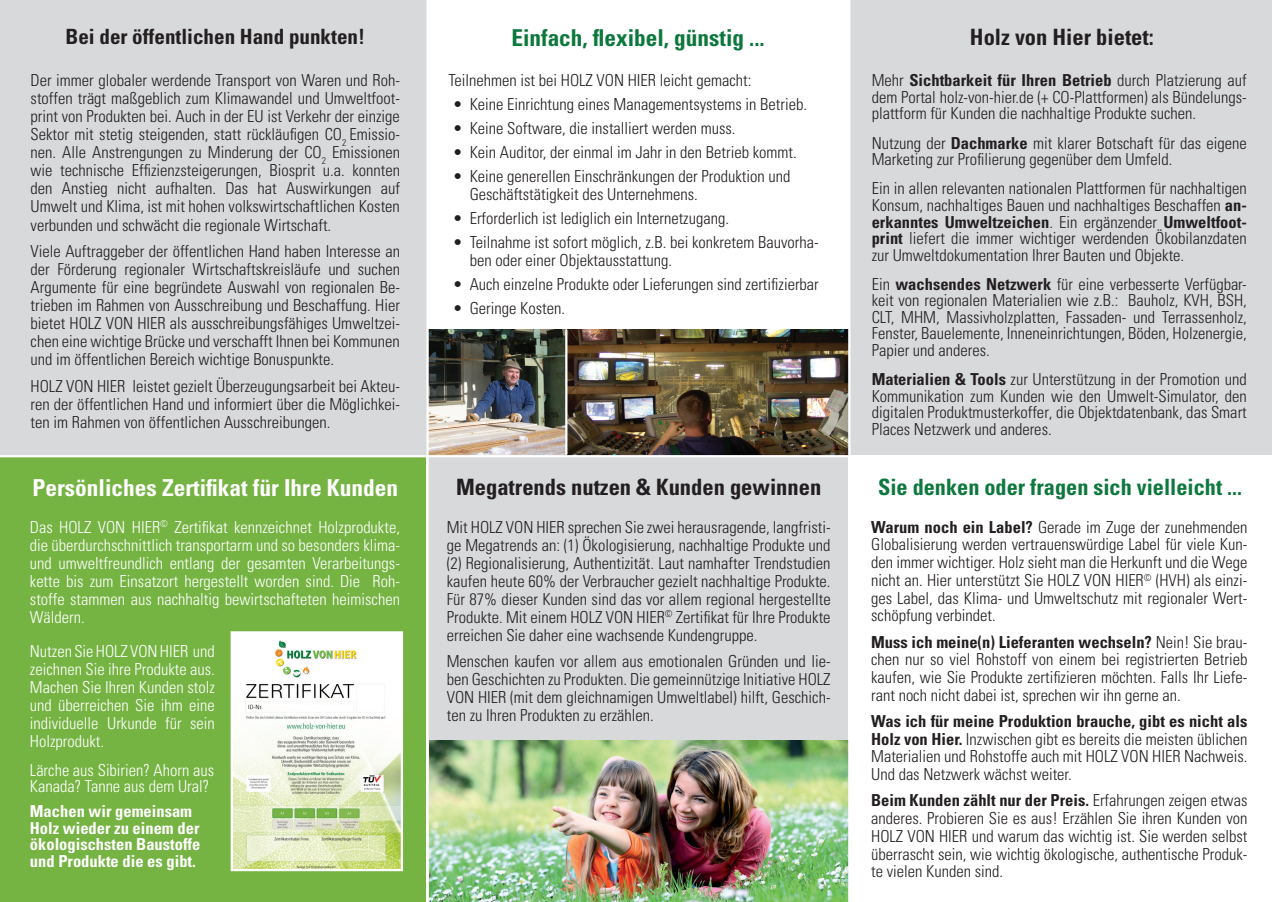
<style>
.page{position:relative;width:1272px;height:902px;background:#fff}
.page>*{position:absolute;margin:0;border:0;box-sizing:border-box;transform-origin:0 0}
.t1{font:700 condensed 23.4px "Univers LT Std";color:#fff}
.t2{font:700 condensed 23.25px "Univers LT Std";color:#0d783d}
.t3{font:700 condensed 22.5px "Univers LT Std";color:#231f20}
.t4{font:700 condensed 22.5px "Univers LT Std";color:#0d783d}
.t5{font:700 condensed 21px "Univers LT Std";color:#231f20}
.t6{font:300 condensed 16.5px/18px "Univers LT Std";color:#231f20;text-align:justify}
.t7{font:300 condensed 16.5px/18px "Univers LT Std";color:#fff;text-align:justify}
.t8{font:700 condensed 16.5px/16.5px "Univers LT Std";color:#fff}
.s1{font-weight:700}
</style>
<div class="page">
<div style="left:849px;top:0;width:422px;height:454px;background:#d8d9db"></div>
<div style="left:0;top:0;width:426px;height:455px;background:#d8d9db"></div>
<div style="left:427px;top:457px;width:421px;height:440px;background:#d8d9db"></div>
<div style="left:0;top:457px;width:425px;height:444px;background:#75b342"></div>
<img style="left:234px;top:634px;width:166px;height:234px">
<div style="left:231px;top:631px;width:172px;height:240px;border:2px solid #fff"></div>
<img style="left:428px;top:329px;width:420px;height:126px">
<hr style="left:565px;top:330px;width:2px;height:124px;background:#fff">
<hr style="left:426px;top:0;width:2px;height:901px;background:#fff">
<img style="left:429px;top:740px;width:419px;height:161px">
<hr style="left:848px;top:0;width:2px;height:901px;background:#fff">
<p class="t5" style="left:66px;top:24px;width:301px">Bei der öffentlichen Hand punkten!</p>
<p class="t6" style="left:31px;top:72px;width:371px">Der immer globaler werdende Transport von Waren und Roh&shy;stoffen trägt maßgeblich zum Klimawandel und Umweltfoot&shy;print von Produkten bei. Auch in der EU ist Verkehr der einzige Sektor mit stetig steigenden, statt rückläufigen CO<sub>2</sub> Emissio&shy;nen. Alle Anstrengungen zu Minderung der CO<sub>2</sub> Emissionen wie technische Effizienzsteigerungen, Biosprit u.a. konnten den Anstieg nicht aufhalten. Das hat Auswirkungen auf Umwelt und Klima, ist mit hohen volkswirtschaftlichen Kosten verbunden und schwächt die regionale Wirtschaft.</p>
<p class="t6" style="left:31px;top:242px;width:371px">Viele Auftraggeber der öffentlichen Hand haben Interesse an der Förderung regionaler Wirtschaftskreisläufe und suchen Argumente für eine begründete Auswahl von regionalen Be&shy;trieben im Rahmen von Ausschreibung und Beschaffung. Hier bietet HOLZ VON HIER als ausschreibungsfähiges Umweltzei&shy;chen eine wichtige Brücke und verschafft Ihnen bei Kommunen und im öffentlichen Bereich wichtige Bonuspunkte.</p>
<p class="t6" style="left:31px;top:377px;width:371px">HOLZ VON HIER leistet gezielt Überzeugungsarbeit bei Akteu&shy;ren der öffentlichen Hand und informiert über die Möglichkei&shy;ten im Rahmen von öffentlichen Ausschreibungen.</p>
<h1 class="t1" style="left:32px;top:473px;width:367px">Persönliches Zertifikat für Ihre Kunden</h1>
<p class="t7" style="left:30px;top:517px;width:371px">Das HOLZ VON HIER<sup>©</sup> Zertifikat kennzeichnet Holzprodukte, die überdurchschnittlich transportarm und so besonders klima&shy;und umweltfreundlich entlang der gesamten Verarbeitungs&shy;kette bis zum Einsatzort hergestellt worden sind. Die Roh&shy;stoffe stammen aus nachhaltig bewirtschafteten heimischen Wäldern.</p>
<p class="t7" style="left:30px;top:642px;width:186px">Nutzen Sie HOLZ VON HIER und zeichnen Sie ihre Produkte aus.<br>Machen Sie Ihren Kunden stolz und überreichen Sie ihm eine individuelle Urkunde für sein Holzprodukt.</p>
<p class="t7" style="left:30px;top:761px;width:186px;line-height:16.5px">Lärche aus Sibirien? Ahorn aus<br>Kanada? Tanne aus dem Ural?</p>
<p class="t8" style="left:30px;top:802px;width:172px">Machen wir gemeinsam<br>Holz wieder zu einem der ökologischsten Baustoffe und Produkte die es gibt.</p>
<h2 class="t2" style="left:511px;top:23px;width:255px">Einfach, flexibel, günstig ...</h2>
<p class="t6" style="left:448px;top:72px;width:304px">Teilnehmen ist bei HOLZ VON HIER leicht gemacht:</p>
<p class="t6" style="left:452px;top:96px;width:356px">• Keine Einrichtung eines Managementsystems in Betrieb.</p>
<p class="t6" style="left:452px;top:119px;width:284px">• Keine Software, die installiert werden muss.</p>
<p class="t6" style="left:452px;top:143px;width:345px">• Kein Auditor, der einmal im Jahr in den Betrieb kommt.</p>
<p class="t6" style="left:469px;top:167px;width:322px;text-indent:-17px">• Keine generellen Einschränkungen der Produktion und<br>Geschäftstätigkeit des Unternehmens.</p>
<p class="t6" style="left:452px;top:209px;width:278px">• Erforderlich ist lediglich ein Internetzugang.</p>
<p class="t6" style="left:469px;top:233px;width:350px;text-indent:-17px">• Teilnahme ist sofort möglich, z.B. bei konkretem Bauvorha&shy;ben oder einer Objektausstattung.</p>
<p class="t6" style="left:452px;top:275px;width:368px">• Auch einzelne Produkte oder Lieferungen sind zertifizierbar</p>
<p class="t6" style="left:452px;top:299px;width:114px">• Geringe Kosten.</p>
<h3 class="t3" style="left:969px;top:23px;width:185px">Holz von Hier bietet:</h3>
<p class="t6" style="left:871px;top:72px;width:376px;line-height:16.5px">Mehr <span class="s1">Sichtbarkeit für Ihren Betrieb</span> durch Platzierung auf dem Portal holz-von-hier.de (+ CO-Plattformen) als Bündelungs&shy;plattform für Kunden die nachhaltige Produkte suchen.</p>
<p class="t6" style="left:871px;top:135px;width:376px;line-height:16.5px">Nutzung der <span class="s1">Dachmarke</span> mit klarer Botschaft für das eigene<br>Marketing zur Profilierung gegenüber dem Umfeld.</p>
<p class="t6" style="left:871px;top:180px;width:377px;line-height:16.5px">Ein in allen relevanten nationalen Plattformen für nachhaltigen Konsum, nachhaltiges Bauen und nachhaltiges Beschaffen <span class="s1">an&shy;erkanntes Umweltzeichen</span>. Ein ergänzender <span class="s1">Umweltfoot&shy;print</span> liefert die immer wichtiger werdenden Ökobilanzdaten zur Umweltdokumentation Ihrer Bauten und Objekte.</p>
<p class="t6" style="left:871px;top:276px;width:377px;line-height:16.5px">Ein <span class="s1">wachsendes Netzwerk</span> für eine verbesserte Verfügbar&shy;keit von regionalen Materialien wie z.B.: Bauholz, KVH, BSH, CLT, MHM, Massivholzplatten, Fassaden- und Terrassenholz, Fenster, Bauelemente, Inneneinrichtungen, Böden, Holzenergie, Papier und anderes.</p>
<p class="t6" style="left:871px;top:371px;width:376px;line-height:16.5px"><span class="s1">Materialien &amp; Tools</span> zur Unterstützung in der Promotion und Kommunikation zum Kunden wie den Umwelt-Simulator, den digitalen Produktmusterkoffer, die Objektdatenbank, das Smart Places Netzwerk und anderes.</p>
<h3 class="t3" style="left:456px;top:473px;width:366px">Megatrends nutzen &amp; Kunden gewinnen</h3>
<h3 class="t4" style="left:878px;top:473px;width:365px">Sie denken oder fragen sich vielleicht ...</h3>
<p class="t6" style="left:447px;top:517px;width:385px">Mit HOLZ VON HIER sprechen Sie zwei herausragende, langfristi&shy;ge Megatrends an: (1) Ökologisierung, nachhaltige Produkte und (2) Regionalisierung, Authentizität. Laut namhafter Trendstudien kaufen heute 60% der Verbraucher gezielt nachhaltige Produkte.<br>Für 87% dieser Kunden sind das vor allem regional hergestellte Produkte. Mit einem HOLZ VON HIER<sup>©</sup> Zertifikat für Ihre Produkte erreichen Sie daher eine wachsende Kundengruppe.</p>
<p class="t6" style="left:447px;top:652px;width:385px">Menschen kaufen vor allem aus emotionalen Gründen und lie&shy;ben Geschichten zu Produkten. Die gemeinnützige Initiative HOLZ VON HIER (mit dem gleichnamigen Umweltlabel) hilft, Geschich&shy;ten zu Ihren Produkten zu erzählen.</p>
<p class="t6" style="left:871px;top:518px;width:378px"><span class="s1">Warum noch ein Label?</span> Gerade im Zuge der zunehmenden Globalisierung werden vertrauenswürdige Label für viele Kun&shy;den immer wichtiger. Holz sieht man die Herkunft und die Wege nicht an. Hier unterstützt Sie HOLZ VON HIER<sup>©</sup> (HVH) als einzi&shy;ges Label, das Klima- und Umweltschutz mit regionaler Wert&shy;schöpfung verbindet.</p>
<p class="t6" style="left:871px;top:633px;width:378px"><span class="s1">Muss ich meine(n) Lieferanten wechseln?</span> Nein! Sie brau&shy;chen nur so viel Rohstoff von einem bei registrierten Betrieb kaufen, wie Sie Produkte zertifizieren möchten. Falls Ihr Liefe&shy;rant noch nicht dabei ist, sprechen wir ihn gerne an.</p>
<p class="t6" style="left:871px;top:712px;width:378px"><span class="s1">Was ich für meine Produktion brauche, gibt es nicht als Holz von Hier.</span> Inzwischen gibt es bereits die meisten üblichen Materialien und Rohstoffe auch mit HOLZ VON HIER Nachweis.<br>Und das Netzwerk wächst weiter.</p>
<p class="t6" style="left:871px;top:791px;width:378px"><span class="s1">Beim Kunden zählt nur der Preis.</span> Erfahrungen zeigen etwas anderes. Probieren Sie es aus! Erzählen Sie ihren Kunden von HOLZ VON HIER und warum das wichtig ist. Sie werden selbst überrascht sein, wie wichtig ökologische, authentische Produk&shy;te vielen Kunden sind.</p>
</div>
